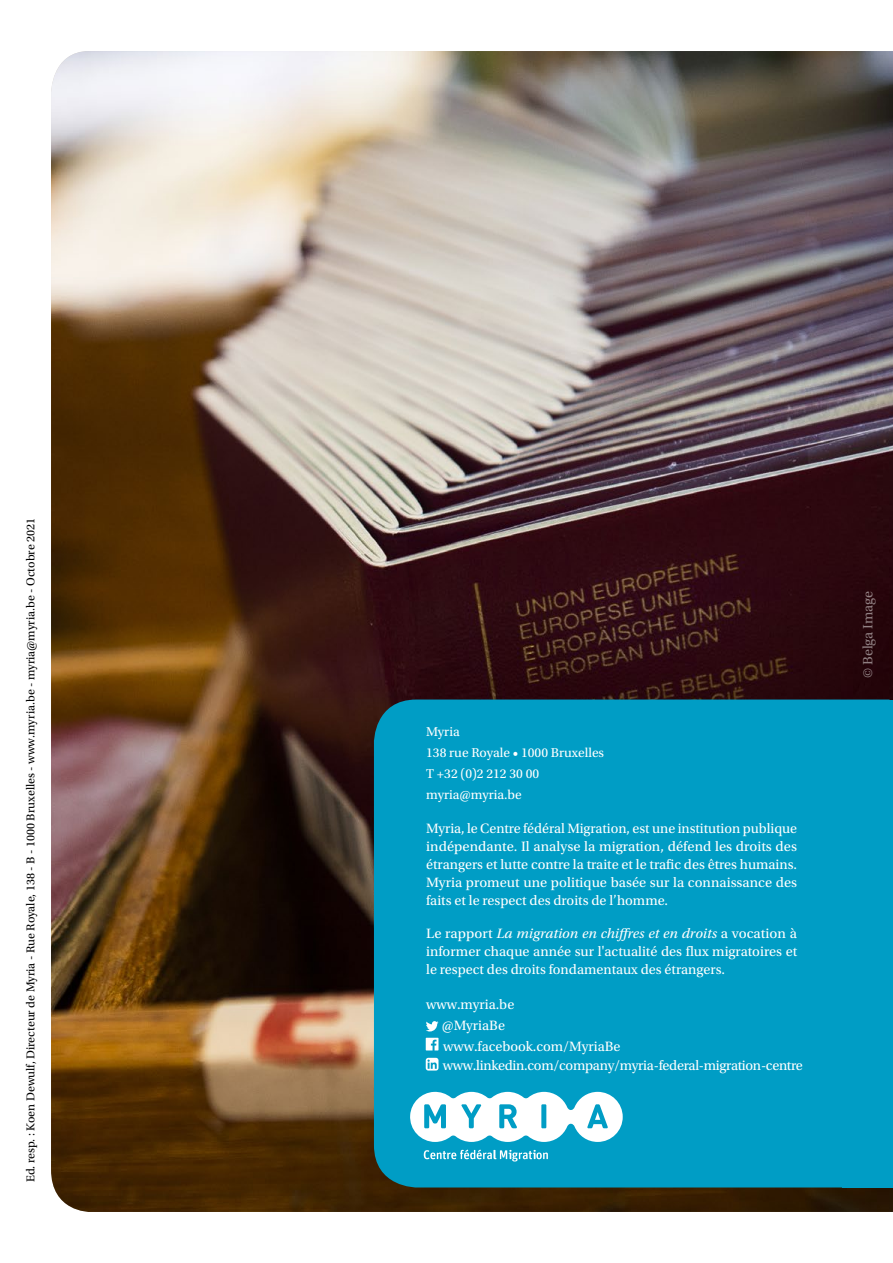
<style>
.page{position:relative;width:893px;height:1263px;background:#fff}
.page>*{position:absolute;margin:0;border:0;box-sizing:border-box;transform-origin:0 0}
.Texte{font:14.25px/18px "Utopia Std";color:#fff;text-align:justify}
.Texte-2{font:14.25px "Utopia Std";letter-spacing:-.02em;color:#fff}
.Texte-3{font:13.5px "Utopia Std";color:#fff}
.Body{font:12px "Utopia Std";color:#000}
.s1{font-style:italic}
</style>
<div class="page">
<img style="left:51px;top:51px;width:842px;height:1161px">
<div style="left:374px;top:699px;width:469px;height:488px;background:#009dc5"></div>
<svg style="left:426px;top:1021px;width:12px;height:10px"></svg>
<svg style="left:426px;top:1038px;width:12px;height:12px"></svg>
<svg style="left:424px;top:1149px;width:124px;height:12px"></svg>
<svg style="left:409px;top:1091px;width:214px;height:51px"></svg>
<div style="left:843px;top:699px;width:50px;height:488px;background:#009dc5"></div>
<div style="left:426px;top:1058px;width:12px;height:12px;background:#fff;border-radius:3px"></div>
<svg style="left:427px;top:1059px;width:10px;height:10px"></svg>
<p class="Body" style="left:24px;top:1182px;width:666px;rotate:-90deg">Ed. resp. : Koen Dewulf, Directeur de Myria - Rue Royale, 138 - B - 1000 Bruxelles - www.myria.be - myria@myria.be - Octobre 2021</p>
<p class="Texte-3" style="left:426px;top:725px;width:35px">Myria</p>
<p class="Texte-3" style="left:426px;top:746px;width:179px">138 rue Royale • 1000 Bruxelles</p>
<p class="Texte-3" style="left:426px;top:767px;width:115px">T +32 (0)2 212 30 00</p>
<p class="Texte-3" style="left:426px;top:788px;width:97px">myria@myria.be</p>
<p class="Texte" style="left:426px;top:819px;width:373px">Myria, le Centre fédéral Migration, est une institution publique indépendante. Il analyse la migration, défend les droits des étrangers et lutte contre la traite et le trafic des êtres humains.<br>Myria promeut une politique basée sur la connaissance des faits et le respect des droits de l’homme.</p>
<p class="Texte" style="left:426px;top:924px;width:372px">Le rapport <span class="s1">La migration en chiffres et en droits</span> a vocation à informer chaque année sur l'actualité des flux migratoires et le respect des droits fondamentaux des étrangers.</p>
<p class="Texte" style="left:426px;top:996px;width:90px">www.myria.be</p>
<p class="Texte" style="left:442px;top:1016px;width:65px">@MyriaBe</p>
<p class="Texte" style="left:443px;top:1037px;width:179px">www.facebook.com/MyriaBe</p>
<p class="Texte-2" style="left:443px;top:1057px;width:361px">www.linkedin.com/company/myria-federal-migration-centre</p>
<p class="Texte" style="left:859px;top:678px;width:89px;rotate:-90deg">© Belga Image</p>
</div>
